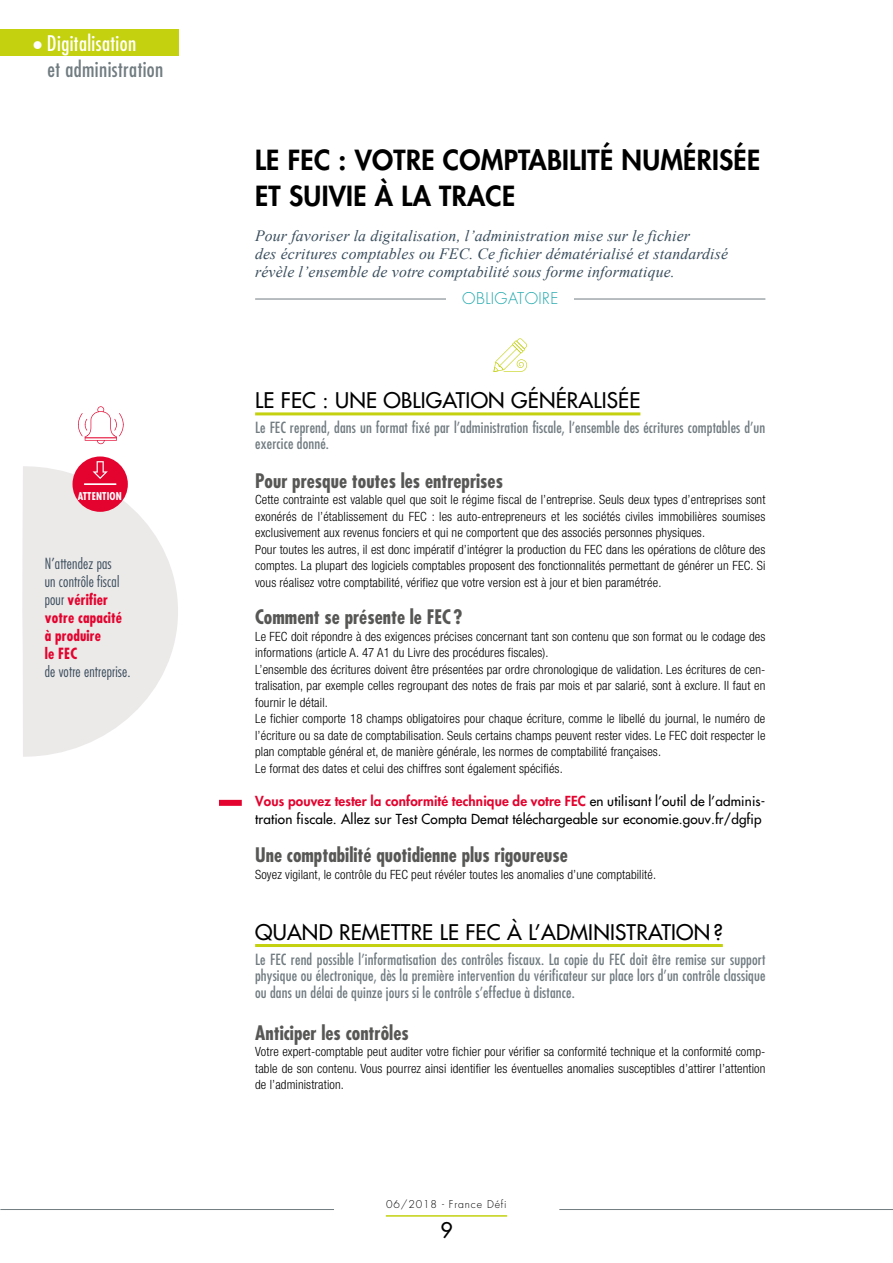
<style>
.page{position:relative;width:893px;height:1263px;background:#fff}
.page>*{position:absolute;margin:0;border:0;box-sizing:border-box;transform-origin:0 0}
.t1{font:800 27px/36px "Futura";letter-spacing:.01em;color:#000}
.t2{font:21px "Futura";letter-spacing:.01em;color:#000}
.t3{font:condensed 21px "Futura";letter-spacing:.02em;color:#717c81}
.t4{font:condensed 21px "Futura";letter-spacing:.02em;color:#fff}
.t5{font:700 condensed 19.5px "Futura";color:#575756}
.t6{font:italic 15.75px/18px "Times New Roman";letter-spacing:.01em;color:#394d5c}
.t7{font:300 15.75px "Futura";letter-spacing:.025em;color:#1ea7ac}
.t8{font:condensed 15px/16.5px "Futura";letter-spacing:.01em;color:#717c81}
.t9{font:700 condensed 15px/18px "Futura";letter-spacing:.01em;color:#e4032e}
.t10{font:300 condensed 15px "Futura";letter-spacing:.01em;color:#394d5c}
.t11{font:13.5px/17.2px "Futura LT";letter-spacing:.01em;color:#000}
.t12{font:300 condensed 12.75px/16.5px "Helvetica Neue";letter-spacing:.01em;color:#000}
.t13{font:300 10.5px "Futura";letter-spacing:.08em;color:#000}
.t14{font:700 condensed 10.5px "Futura";letter-spacing:.015em;color:#fff}
.s1{font-weight:300;color:#394d5c}
.s2{font-weight:800;color:#e4032e}
</style>
<div class="page">
<div style="left:0;top:29px;width:179px;height:26px;background:#c3d10e"></div>
<hr style="left:0;top:1209px;width:334px;height:1px;background:#717c81">
<hr style="left:386px;top:1215px;width:121px;height:2px;background:#c3d10e">
<hr style="left:559px;top:1209px;width:334px;height:1px;background:#717c81">
<hr style="left:255px;top:299px;width:510px;height:1px;background:#717c81">
<hr style="left:255px;top:412px;width:385px;height:3px;background:#c3d10e">
<hr style="left:255px;top:944px;width:468px;height:3px;background:#c3d10e">
<svg style="left:493px;top:338px;width:34px;height:34px"></svg>
<svg style="left:78px;top:406px;width:46px;height:38px"></svg>
<svg style="left:22px;top:466px;width:156px;height:291px;fill:#ece9e9"></svg>
<div style="left:73px;top:456px;width:55px;height:56px;background:#e4032e;border-radius:50%"></div>
<hr style="left:84px;top:483px;width:32px;height:2px;background:#fff">
<svg style="left:93px;top:461px;width:15px;height:18px"></svg>
<div style="left:219px;top:800px;width:23px;height:6px;background:#e4032e"></div>
<div style="left:446px;top:290px;width:128px;height:16px;background:#fff"></div>
<h2 class="t4" style="left:33px;top:31px;width:104px">• Digitalisation</h2>
<h2 class="t3" style="left:48px;top:56px;width:117px">et administration</h2>
<p class="t14" style="left:78px;top:489px;width:46px">ATTENTION</p>
<p class="t9" style="left:45px;top:554px;width:79px"><span class="s1">N’attendez pas un contrôle fiscal pour</span> vérifier votre capacité à produire<br>le FEC</p>
<p class="t10" style="left:45px;top:662px;width:87px">de votre entreprise.</p>
<h1 class="t1" style="left:255px;top:142px;width:507px">LE FEC : VOTRE COMPTABILITÉ NUMÉRISÉE<br>ET SUIVIE À LA TRACE</h1>
<p class="t6" style="left:255px;top:227px;width:474px">Pour favoriser la digitalisation, l’administration mise sur le fichier<br>des écritures comptables ou FEC. Ce fichier dématérialisé et standardisé révèle l’ensemble de votre comptabilité sous forme informatique.</p>
<p class="t7" style="left:462px;top:289px;width:98px">OBLIGATOIRE</p>
<h2 class="t2" style="left:255px;top:386px;width:387px">LE FEC : UNE OBLIGATION GÉNÉRALISÉE</h2>
<p class="t8" style="left:255px;top:419px;width:512px">Le FEC reprend, dans un format fixé par l’administration fiscale, l’ensemble des écritures comptables d’un exercice donné.</p>
<h3 class="t5" style="left:255px;top:468px;width:249px">Pour presque toutes les entreprises</h3>
<p class="t12" style="left:255px;top:491px;width:512px">Cette contrainte est valable quel que soit le régime fiscal de l’entreprise. Seuls deux types d’entreprises sont exonérés de l’établissement du FEC : les auto-entrepreneurs et les sociétés civiles immobilières soumises exclusivement aux revenus fonciers et qui ne comportent que des associés personnes physiques.<br>Pour toutes les autres, il est donc impératif d’intégrer la production du FEC dans les opérations de clôture des comptes. La plupart des logiciels comptables proposent des fonctionnalités permettant de générer un FEC. Si vous réalisez votre comptabilité, vérifiez que votre version est à jour et bien paramétrée.</p>
<h3 class="t5" style="left:255px;top:605px;width:209px">Comment se présente le FEC ?</h3>
<p class="t12" style="left:255px;top:628px;width:512px">Le FEC doit répondre à des exigences précises concernant tant son contenu que son format ou le codage des informations (article A. 47 A1 du Livre des procédures fiscales).<br>L’ensemble des écritures doivent être présentées par ordre chronologique de validation. Les écritures de cen&shy;tralisation, par exemple celles regroupant des notes de frais par mois et par salarié, sont à exclure. Il faut en fournir le détail.<br>Le fichier comporte 18 champs obligatoires pour chaque écriture, comme le libellé du journal, le numéro de l’écriture ou sa date de comptabilisation. Seuls certains champs peuvent rester vides. Le FEC doit respecter le plan comptable général et, de manière générale, les normes de comptabilité françaises.<br>Le format des dates et celui des chiffres sont également spécifiés.</p>
<p class="t11" style="left:255px;top:793px;width:512px"><span class="s2">Vous pouvez tester la conformité technique de votre FEC</span> en utilisant l’outil de l’adminis&shy;tration fiscale. Allez sur Test Compta Demat téléchargeable sur economie.gouv.fr/dgfip</p>
<h3 class="t5" style="left:255px;top:843px;width:314px">Une comptabilité quotidienne plus rigoureuse</h3>
<p class="t12" style="left:255px;top:866px;width:402px">Soyez vigilant, le contrôle du FEC peut révéler toutes les anomalies d’une comptabilité.</p>
<h2 class="t2" style="left:255px;top:918px;width:469px">QUAND REMETTRE LE FEC À L’ADMINISTRATION?</h2>
<p class="t8" style="left:255px;top:951px;width:512px;text-align:justify">Le FEC rend possible l’informatisation des contrôles fiscaux. La copie du FEC doit être remise sur support physique ou électronique, dès la première intervention du vérificateur sur place lors d’un contrôle classique ou dans un délai de quinze jours si le contrôle s’effectue à distance.</p>
<h3 class="t5" style="left:255px;top:1020px;width:155px">Anticiper les contrôles</h3>
<p class="t12" style="left:255px;top:1043px;width:512px;text-align:justify">Votre expert-comptable peut auditer votre fichier pour vérifier sa conformité technique et la conformité comp&shy;table de son contenu. Vous pourrez ainsi identifier les éventuelles anomalies susceptibles d’attirer l’attention de l’administration.</p>
<p class="t13" style="left:386px;top:1198px;width:122px">06/2018 - France Défi</p>
<h2 class="t2" style="left:440px;top:1216px;width:14px">9</h2>
</div>
